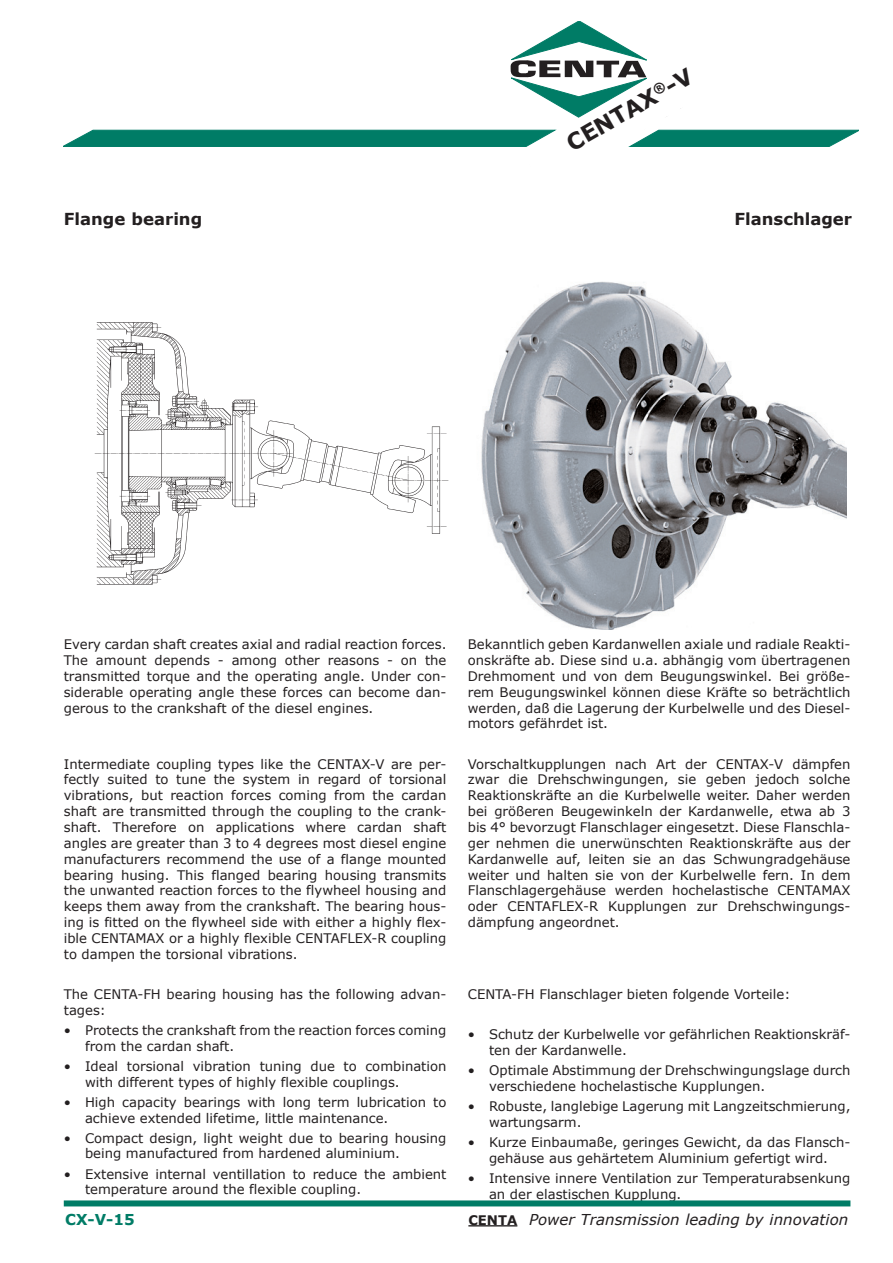
<style>
.page{position:relative;width:893px;height:1263px;background:#fff}
.page>*{position:absolute;margin:0;border:0;box-sizing:border-box;transform-origin:0 0}
.t1{font:700 22.5px "Verdana";color:#231f20}
.t2{font:700 16.5px "Verdana";color:#231f20}
.t3{font:italic 15px "Verdana";color:#231f20}
.t4{font:700 15px "Verdana";color:#007c66}
.t5{font:13.2px/15.9px "Verdana";color:#231f20}
.s1{font-weight:700;font-style:normal;font-size:13.2px}
</style>
<div class="page">
<img style="left:94px;top:322px;width:355px;height:263px">
<img style="left:481px;top:281px;width:365px;height:348px">
<svg style="left:63px;top:21px;width:796px;height:126px"></svg>
<hr style="left:468px;top:1225px;width:49px;height:1px;background:#231f20">
<div style="left:64px;top:1200px;width:786px;height:6px;background:#007c66"></div>
<h1 class="t1" style="left:561px;top:132px;width:143px;rotate:-30deg">CENTAX<sup>®</sup>-V</h1>
<p class="t2" style="left:64px;top:209px;width:140px">Flange bearing</p>
<p class="t2" style="left:734px;top:209px;width:119px">Flanschlager</p>
<p class="t5" style="left:64px;top:636px;width:384px;text-align:justify">Every cardan shaft creates axial and radial reaction forces.<br>The amount depends - among other reasons - on the transmitted torque and the operating angle. Under con&shy;siderable operating angle these forces can become dan&shy;gerous to the crankshaft of the diesel engines.</p>
<p class="t5" style="left:64px;top:755px;width:384px;text-align:justify">Intermediate coupling types like the CENTAX-V are per&shy;fectly suited to tune the system in regard of torsional vibrations, but reaction forces coming from the cardan shaft are transmitted through the coupling to the crank&shy;shaft. Therefore on applications where cardan shaft angles are greater than 3 to 4 degrees most diesel engine manufacturers recommend the use of a flange mounted bearing husing. This flanged bearing housing transmits the unwanted reaction forces to the flywheel housing and keeps them away from the crankshaft. The bearing hous&shy;ing is fitted on the flywheel side with either a highly flex&shy;ible CENTAMAX</p>
<p class="t5" style="left:64px;top:930px;width:384px;text-indent:105px">or a highly flexible CENTAFLEX-R coupling to dampen the torsional vibrations.</p>
<p class="t5" style="left:64px;top:986px;width:384px">The CENTA-FH bearing housing has the following advan&shy;tages:</p>
<p class="t5" style="left:85px;top:1022px;width:363px;text-indent:-21px">• Protects the crankshaft from the reaction forces coming from the cardan shaft.</p>
<p class="t5" style="left:85px;top:1057px;width:363px;text-indent:-21px">• Ideal torsional vibration tuning due to combination with different types of highly flexible couplings.</p>
<p class="t5" style="left:85px;top:1093px;width:363px;text-indent:-21px">• High capacity bearings with long term lubrication to achieve extended lifetime, little maintenance.</p>
<p class="t5" style="left:85px;top:1129px;width:363px;text-indent:-21px">• Compact design, light weight due to bearing housing being manufactured from hardened aluminium.</p>
<p class="t5" style="left:85px;top:1165px;width:363px;text-indent:-21px">• Extensive internal ventillation to reduce the ambient temperature around the flexible coupling.</p>
<p class="t5" style="left:468px;top:636px;width:384px;text-align:justify">Bekanntlich geben Kardanwellen axiale und radiale Reakti&shy;onskräfte ab. Diese sind u.a. abhängig vom übertragenen Drehmoment und von dem Beugungswinkel. Bei größe&shy;rem Beugungswinkel können diese Kräfte so beträchtlich werden, daß die Lagerung der Kurbelwelle und des Diesel&shy;motors gefährdet ist.</p>
<p class="t5" style="left:468px;top:755px;width:384px">Vorschaltkupplungen nach Art der CENTAX-V dämpfen zwar die Drehschwingungen, sie geben jedoch solche Reaktionskräfte an die Kurbelwelle weiter. Daher werden bei größeren Beugewinkeln der Kardanwelle, etwa ab 3 bis 4° bevorzugt Flanschlager eingesetzt. Diese Flanschla&shy;ger nehmen die unerwünschten Reaktionskräfte aus der Kardanwelle auf, leiten sie an das Schwungradgehäuse weiter und halten sie von der Kurbelwelle fern. In dem Flanschlagergehäuse werden hochelastische CENTAMAX oder CENTAFLEX-R Kupplungen zur Drehschwingungs&shy;dämpfung angeordnet.</p>
<p class="t5" style="left:468px;top:986px;width:324px">CENTA-FH Flanschlager bieten folgende Vorteile:</p>
<p class="t5" style="left:489px;top:1026px;width:363px;text-indent:-21px">• Schutz der Kurbelwelle vor gefährlichen Reaktionskräf&shy;ten der Kardanwelle.</p>
<p class="t5" style="left:489px;top:1062px;width:363px;text-indent:-21px">• Optimale Abstimmung der Drehschwingungslage durch verschiedene hochelastische Kupplungen.</p>
<p class="t5" style="left:489px;top:1098px;width:363px;text-indent:-21px">• Robuste, langlebige Lagerung mit Langzeitschmierung, wartungsarm.</p>
<p class="t5" style="left:468px;top:1134px;width:384px;text-align:center">• Kurze Einbaumaße, geringes Gewicht, da das Flansch&shy;gehäuse aus gehärtetem Aluminium gefertigt wird.</p>
<p class="t5" style="left:489px;top:1169px;width:363px;text-indent:-21px">• Intensive innere Ventilation zur Temperaturabsenkung an der elastischen Kupplung.</p>
<p class="t4" style="left:65px;top:1210px;width:71px">CX-V-15</p>
<p class="t3" style="left:468px;top:1210px;width:381px"><span class="s1">CENTA</span> Power Transmission leading by innovation</p>
</div>
